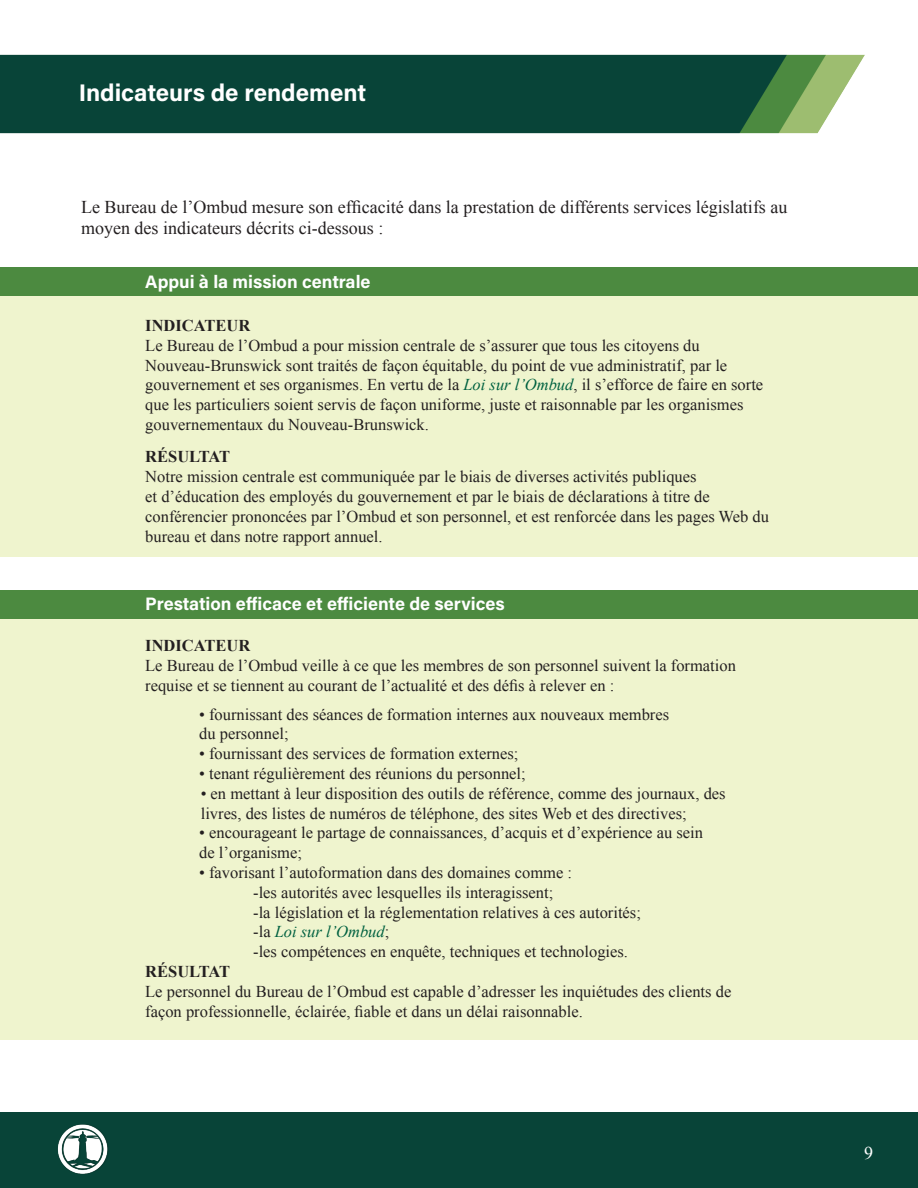
<style>
.page{position:relative;width:918px;height:1188px;background:#fff}
.page>*{position:absolute;margin:0;border:0;box-sizing:border-box;transform-origin:0 0}
.t1{font:700 24px "Acumin Pro";color:#fff}
.t2{font:18px/21.6px "Times New Roman";color:#231f20}
.t3{font:700 18px "Acumin Pro";color:#fff}
.t4{font:18px "Times New Roman";color:#fff}
.t5{font:16.5px/19.8px "Times New Roman";color:#231f20}
.t6{font:700 16.5px "Times New Roman";color:#231f20}
.t7{font:italic 16.5px "Times New Roman";color:#006140}
.s1{font-style:italic;color:#006140}
.s2{font-style:normal;color:#231f20}
</style>
<div class="page">
<div style="left:0;top:1112px;width:918px;height:76px;background:#084438"></div>
<img style="left:54px;top:1121px;width:56px;height:56px">
<div style="left:0;top:268px;width:918px;height:29px;background:#4c8a40"></div>
<div style="left:0;top:591px;width:918px;height:29px;background:#4c8a40"></div>
<div style="left:0;top:297px;width:918px;height:260px;background:#eff4ce"></div>
<div style="left:0;top:620px;width:918px;height:420px;background:#eff4ce"></div>
<img style="left:0;top:54px;width:865px;height:80px">
<p class="t1" style="left:79px;top:76px;width:289px">Indicateurs de rendement</p>
<p class="t2" style="left:81px;top:195px;width:708px">Le Bureau de l’Ombud mesure son efficacité dans la prestation de différents services législatifs au moyen des indicateurs décrits ci-dessous :</p>
<p class="t3" style="left:145px;top:269px;width:227px">Appui à la mission centrale</p>
<p class="t6" style="left:145px;top:314px;width:107px">INDICATEUR</p>
<p class="t5" style="left:145px;top:335px;width:619px">Le Bureau de l’Ombud a pour mission centrale de s’assurer que tous les citoyens du Nouveau-Brunswick sont traités de façon équitable, du point de vue administratif, par le gouvernement et ses organismes. En vertu de la <span class="s1">Loi sur l’Ombud</span>, il s’efforce de faire en sorte que les particuliers soient servis de façon uniforme, juste et raisonnable par les organismes gouvernementaux du Nouveau-Brunswick.</p>
<p class="t6" style="left:145px;top:445px;width:86px">RÉSULTAT</p>
<p class="t5" style="left:145px;top:467px;width:625px">Notre mission centrale est communiquée par le biais de diverses activités publiques<br>et d’éducation des employés du gouvernement et par le biais de déclarations à titre de conférencier prononcées par l’Ombud et son personnel, et est renforcée dans les pages Web du bureau et dans notre rapport annuel.</p>
<p class="t3" style="left:145px;top:591px;width:361px">Prestation efficace et efficiente de services</p>
<p class="t6" style="left:145px;top:634px;width:107px">INDICATEUR</p>
<p class="t5" style="left:145px;top:655px;width:592px">Le Bureau de l’Ombud veille à ce que les membres de son personnel suivent la formation requise et se tiennent au courant de l’actualité et des défis à relever en :</p>
<p class="t5" style="left:199px;top:704px;width:471px">• fournissant des séances de formation internes aux nouveaux membres du personnel;</p>
<p class="t5" style="left:199px;top:744px;width:321px">• fournissant des services de formation externes;</p>
<p class="t5" style="left:199px;top:763px;width:328px">• tenant régulièrement des réunions du personnel;</p>
<p class="t5" style="left:201px;top:783px;width:526px">• en mettant à leur disposition des outils de référence, comme des journaux, des livres, des listes de numéros de téléphone, des sites Web et des directives;</p>
<p class="t5" style="left:199px;top:823px;width:505px">• encourageant le partage de connaissances, d’acquis et d’expérience au sein de l’organisme;</p>
<p class="t5" style="left:199px;top:862px;width:374px">• favorisant l’autoformation dans des domaines comme :</p>
<p class="t5" style="left:253px;top:882px;width:302px">-les autorités avec lesquelles ils interagissent;</p>
<p class="t5" style="left:253px;top:902px;width:389px">-la législation et la réglementation relatives à ces autorités;</p>
<p class="t7" style="left:253px;top:921px;width:138px"><span class="s2">-la</span> Loi sur l’Ombud<span class="s2">;</span></p>
<p class="t5" style="left:253px;top:942px;width:376px">-les compétences en enquête, techniques et technologies.</p>
<p class="t6" style="left:145px;top:960px;width:86px">RÉSULTAT</p>
<p class="t5" style="left:145px;top:981px;width:588px">Le personnel du Bureau de l’Ombud est capable d’adresser les inquiétudes des clients de façon professionnelle, éclairée, fiable et dans un délai raisonnable.</p>
<p class="t4" style="left:864px;top:1141px;width:10px">9</p>
</div>
